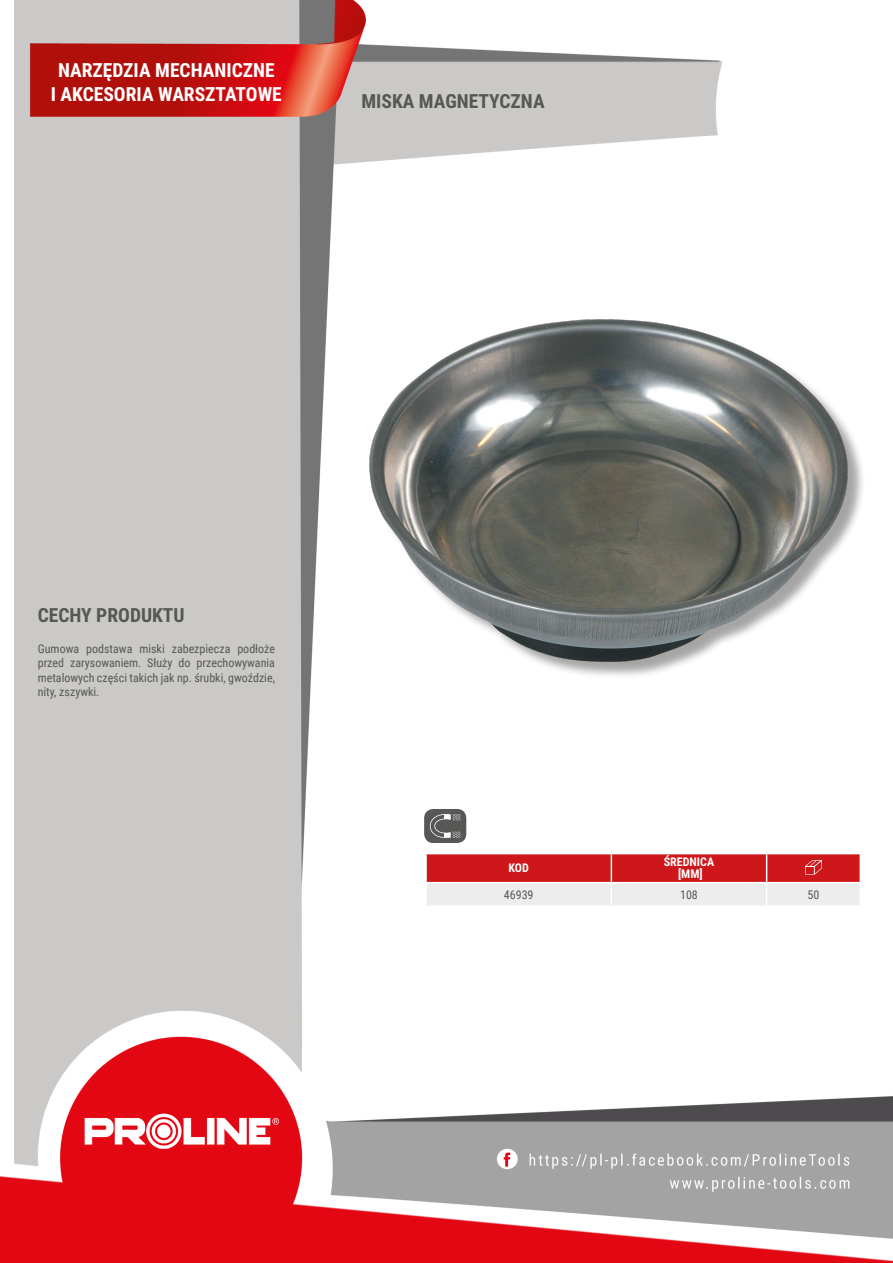
<style>
.page{position:relative;width:893px;height:1263px;background:#fff}
.page>*{position:absolute;margin:0;border:0;box-sizing:border-box;transform-origin:0 0}
.NagĹ_Ăłwek{font:700 19.5px/23.4px "Roboto Condensed";color:#fff;text-align:center}
.Lewo_bez_dzielenia{font:700 19.5px "Roboto Condensed";color:#575756}
.MateriaĹ__CECHY{font:700 19.5px "Roboto Condensed";color:#575756}
.Opisy{font:12px/14.4px "Roboto Condensed";color:#575756;text-align:justify}
.Ĺšrodek_bez_dzieleni{font:700 12px "Roboto Condensed";color:#fff}
.Indeks{font:12px "Roboto Condensed";color:#575756}
.Center{font:12px "Roboto Condensed";color:#575756}
.Ĺšrodek__wymuszenie{font:700 12px "Roboto Condensed";color:#fff}
.Tabelka_nagĹ_Ăłwek{font:700 12px "Roboto Condensed";color:#fff}
</style>
<div class="page">
<img style="left:0;top:0;width:893px;height:1263px">
<div style="left:373px;top:321px;width:493px;height:358px;background:#1d1d1b;opacity:.4"></div>
<img style="left:370px;top:319px;width:477px;height:342px">
<hr style="left:425px;top:854px;width:2px;height:28px;background:#fff">
<hr style="left:425px;top:883px;width:2px;height:22px;background:#fff">
<hr style="left:425px;top:853px;width:186px;height:1px;background:#fff">
<hr style="left:425px;top:882px;width:186px;height:1px;background:#fff">
<hr style="left:425px;top:905px;width:186px;height:2px;background:#fff">
<hr style="left:611px;top:905px;width:156px;height:2px;background:#fff">
<hr style="left:767px;top:905px;width:94px;height:2px;background:#fff">
<svg style="left:426px;top:853px;width:435px;height:52px;background:#de8183"></svg>
<div style="left:425px;top:810px;width:41px;height:32px;background:#575756;border-radius:8px"></div>
<div style="left:424px;top:809px;width:42px;height:34px;border:1px solid #575756;border-radius:8px"></div>
<svg style="left:430px;top:814px;width:31px;height:24px"></svg>
<p class="NagĹ_Ăłwek" style="left:51px;top:58px;width:233px">NARZĘDZIA MECHANICZNE<br>I AKCESORIA WARSZTATOWE</p>
<p class="Lewo_bez_dzielenia" style="left:361px;top:88px;width:185px">MISKA MAGNETYCZNA</p>
<p class="MateriaĹ__CECHY" style="left:38px;top:601px;width:148px">CECHY PRODUKTU</p>
<p class="Opisy" style="left:38px;top:641px;width:239px">Gumowa podstawa miski zabezpiecza podłoże przed zarysowaniem. Służy do przechowywania metalowych części takich jak np. śrubki, gwoździe, nity, zszywki.</p>
<p class="Tabelka_nagĹ_Ăłwek" style="left:508px;top:860px;width:22px">KOD</p>
<p class="Ĺšrodek_bez_dzieleni" style="left:664px;top:854px;width:52px">ŚREDNICA</p>
<p class="Ĺšrodek__wymuszenie" style="left:678px;top:866px;width:26px">[MM]</p>
<p class="Indeks" style="left:504px;top:886px;width:31px">46939</p>
<p class="Center" style="left:680px;top:886px;width:19px">108</p>
<p class="Center" style="left:807px;top:886px;width:13px">50</p>
</div>
